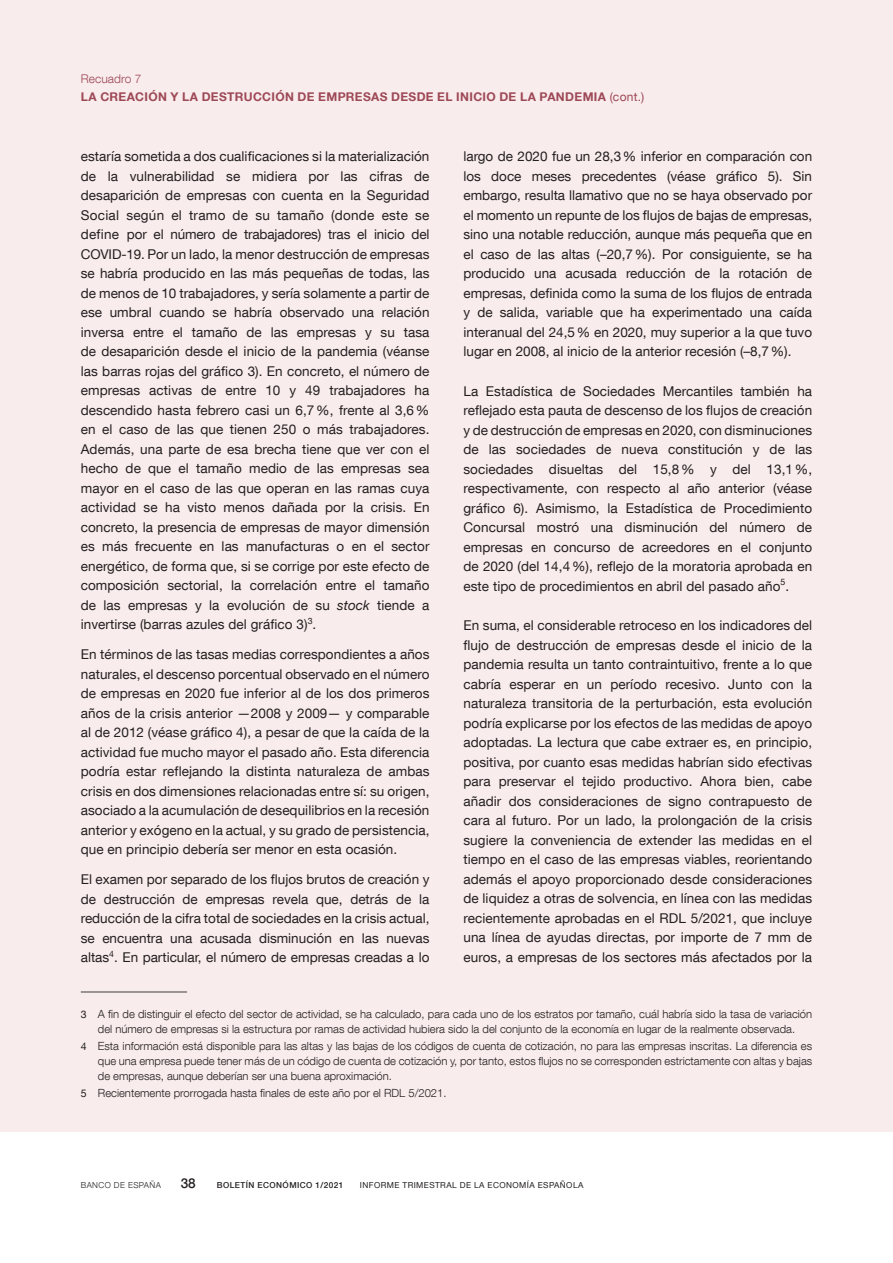
<style>
.page{position:relative;width:893px;height:1263px;background:#fff}
.page>*{position:absolute;margin:0;border:0;box-sizing:border-box;transform-origin:0 0}
.Texto_recuadro{font:13.5px/19.5px "Bd E Neue Helvetica";letter-spacing:.005em;color:#231f20;text-align:justify}
.t1{font:500 13.5px "Bd E Neue Helvetica";color:#231f20}
.Título_recuadro{font:700 12px "Bd E Neue Helvetica";letter-spacing:.03em;color:#9d4855}
.Numero_recuadro{font:300 12px "Bd E Neue Helvetica";letter-spacing:.005em;color:#9d4855}
.Citas_recuadro{font:300 11.25px/15px "Bd E Neue Helvetica";color:#231f20;text-align:center}
.t2{font:8.25px "Bd E Neue Helvetica";letter-spacing:.05em;color:#231f20}
.t3{font:500 8.25px "Bd E Neue Helvetica";letter-spacing:.05em;color:#231f20}
.t4{font:300 8.25px "Bd E Neue Helvetica";letter-spacing:.05em;color:#231f20}
.s1{font-weight:400}
.s2{font-style:italic}
.s3{font-weight:400;font-size:10.5px}
</style>
<div class="page">
<div style="left:0;top:0;width:893px;height:1131px;background:#f9eced"></div>
<hr style="left:81px;top:991px;width:106px;height:1px;background:#3e3e3f">
<p class="Numero_recuadro" style="left:81px;top:72px;width:62px">Recuadro 7</p>
<p class="Título_recuadro" style="left:81px;top:90px;width:565px">LA CREACIÓN Y LA DESTRUCCIÓN DE EMPRESAS DESDE EL INICIO DE LA PANDEMIA <span class="s1">(cont.)</span></p>
<p class="Texto_recuadro" style="left:81px;top:146px;width:350px">estaría sometida a dos cualificaciones si la materialización de la vulnerabilidad se midiera por las cifras de desaparición de empresas con cuenta en la Seguridad Social según el tramo de su tamaño (donde este se define por el número de trabajadores) tras el inicio del COVID‑19. Por un lado, la menor destrucción de empresas se habría producido en las más pequeñas de todas, las de menos de 10 trabajadores, y sería solamente a partir de ese umbral cuando se habría observado una relación inversa entre el tamaño de las empresas y su tasa de desaparición desde el inicio de la pandemia (véanse las barras rojas del gráfico 3). En concreto, el número de empresas activas de entre 10 y 49 trabajadores ha descendido hasta febrero casi un 6,7%, frente al 3,6% en el caso de las que tienen 250 o más trabajadores.<br>Además, una parte de esa brecha tiene que ver con el hecho de que el tamaño medio de las empresas sea mayor en el caso de las que operan en las ramas cuya actividad se ha visto menos dañada por la crisis. En concreto, la presencia de empresas de mayor dimensión es más frecuente en las manufacturas o en el sector energético, de forma que, si se corrige por este efecto de composición sectorial, la correlación entre el tamaño de las empresas y la evolución de su <span class="s2">stock</span> tiende a invertirse (barras azules del gráfico 3)<sup>3</sup>.</p>
<p class="Texto_recuadro" style="left:81px;top:644px;width:350px">En términos de las tasas medias correspondientes a años naturales, el descenso porcentual observado en el número de empresas en 2020 fue inferior al de los dos primeros años de la crisis anterior —2008 y 2009— y comparable al de 2012 (véase gráfico 4), a pesar de que la caída de la actividad fue mucho mayor el pasado año. Esta diferencia podría estar reflejando la distinta naturaleza de ambas crisis en dos dimensiones relacionadas entre sí: su origen, asociado a la acumulación de desequilibrios en la recesión anterior y exógeno en la actual, y su grado de persistencia, que en principio debería ser menor en esta ocasión.</p>
<p class="Texto_recuadro" style="left:81px;top:869px;width:350px">El examen por separado de los flujos brutos de creación y de destrucción de empresas revela que, detrás de la reducción de la cifra total de sociedades en la crisis actual, se encuentra una acusada disminución en las nuevas altas<sup>4</sup>. En particular, el número de empresas creadas a lo</p>
<p class="Texto_recuadro" style="left:463px;top:146px;width:350px">largo de 2020 fue un 28,3% inferior en comparación con los doce meses precedentes (véase gráfico 5). Sin embargo, resulta llamativo que no se haya observado por el momento un repunte de los flujos de bajas de empresas, sino una notable reducción, aunque más pequeña que en el caso de las altas (–20,7%). Por consiguiente, se ha producido una acusada reducción de la rotación de empresas, definida como la suma de los flujos de entrada y de salida, variable que ha experimentado una caída interanual del 24,5% en 2020, muy superior a la que tuvo lugar en 2008, al inicio de la anterior recesión (–8,7%).</p>
<p class="Texto_recuadro" style="left:463px;top:381px;width:350px">La Estadística de Sociedades Mercantiles también ha reflejado esta pauta de descenso de los flujos de creación y de destrucción de empresas en 2020, con disminuciones de las sociedades de nueva constitución y de las sociedades disueltas del 15,8% y del 13,1%, respectivamente, con respecto al año anterior (véase gráfico 6). Asimismo, la Estadística de Procedimiento Concursal mostró una disminución del número de empresas en concurso de acreedores en el conjunto de 2020 (del 14,4%), reflejo de la moratoria aprobada en este tipo de procedimientos en abril del pasado año<sup>5</sup>.</p>
<p class="Texto_recuadro" style="left:463px;top:615px;width:350px">En suma, el considerable retroceso en los indicadores del flujo de destrucción de empresas desde el inicio de la pandemia resulta un tanto contraintuitivo, frente a lo que cabría esperar en un período recesivo. Junto con la naturaleza transitoria de la perturbación, esta evolución podría explicarse por los efectos de las medidas de apoyo adoptadas. La lectura que cabe extraer es, en principio, positiva, por cuanto esas medidas habrían sido efectivas para preservar el tejido productivo. Ahora bien, cabe añadir dos consideraciones de signo contrapuesto de cara al futuro. Por un lado, la prolongación de la crisis sugiere la conveniencia de extender las medidas en el tiempo en el caso de las empresas viables, reorientando además el apoyo proporcionado desde consideraciones de liquidez a otras de solvencia, en línea con las medidas recientemente aprobadas en el RDL 5/2021, que incluye una línea de ayudas directas, por importe de 7 mm de euros, a empresas de los sectores más afectados por la</p>
<p class="Citas_recuadro" style="left:81px;top:1006px;width:733px"><span class="s3">3</span> A fin de distinguir el efecto del sector de actividad, se ha calculado, para cada uno de los estratos por tamaño, cuál habría sido la tasa de variación del número de empresas si la estructura por ramas de actividad hubiera sido la del conjunto de la economía en lugar de la realmente observada.</p>
<p class="Citas_recuadro" style="left:98px;top:1038px;width:716px;text-align:justify;text-indent:-17px"><span class="s3">4</span> Esta información está disponible para las altas y las bajas de los códigos de cuenta de cotización, no para las empresas inscritas. La diferencia es que una empresa puede tener más de un código de cuenta de cotización y, por tanto, estos flujos no se corresponden estrictamente con altas y bajas de empresas, aunque deberían ser una buena aproximación.</p>
<p class="Citas_recuadro" style="left:81px;top:1085px;width:367px"><span class="s3">5</span> Recientemente prorrogada hasta finales de este año por el RDL 5/2021.</p>
<p class="t4" style="left:81px;top:1180px;width:82px">BANCO DE ESPAÑA</p>
<p class="t1" style="left:181px;top:1175px;width:16px">38</p>
<p class="t3" style="left:217px;top:1180px;width:128px">BOLETÍN ECONÓMICO 1/2021</p>
<p class="t2" style="left:360px;top:1180px;width:225px">INFORME TRIMESTRAL DE LA ECONOMÍA ESPAÑOLA</p>
</div>
